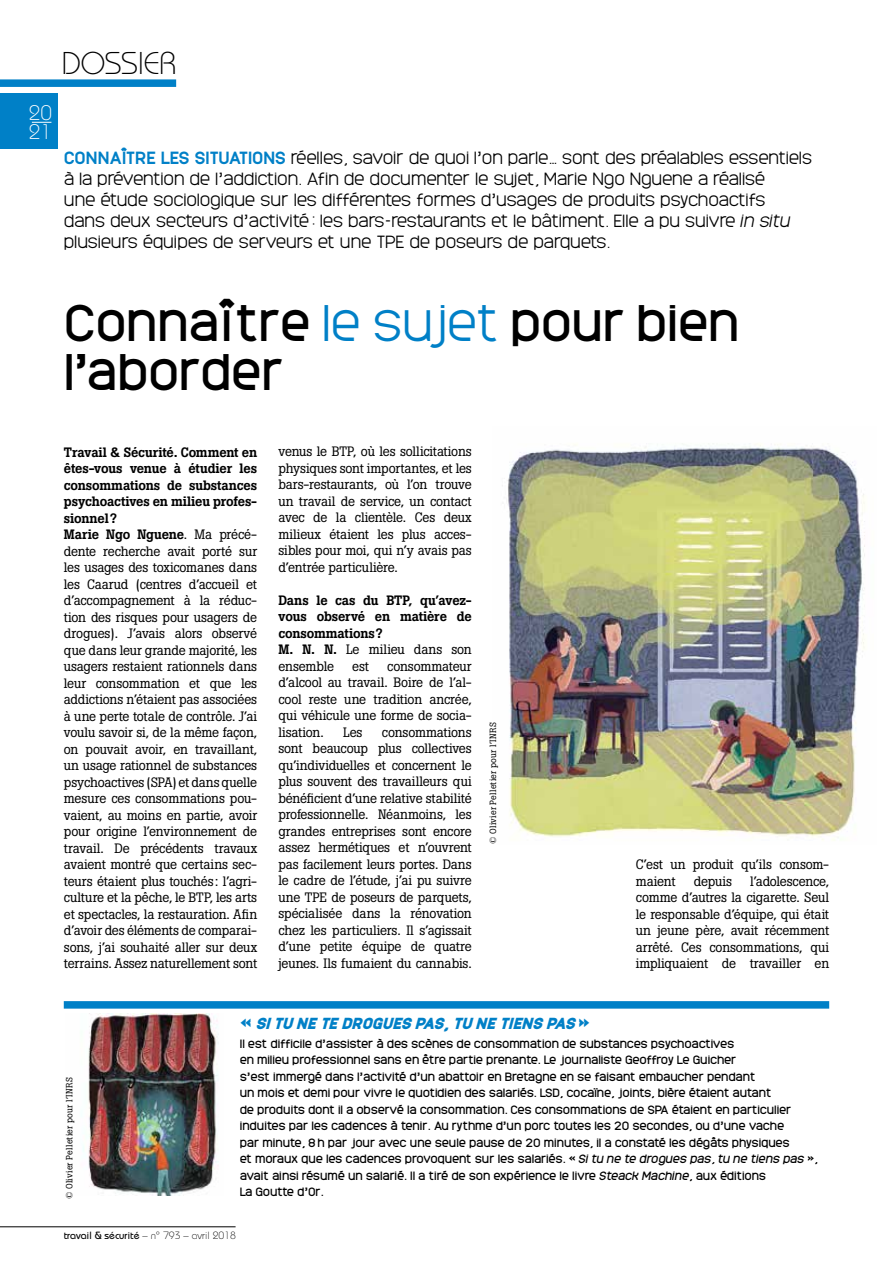
<style>
.page{position:relative;width:893px;height:1263px;background:#fff}
.page>*{position:absolute;margin:0;border:0;box-sizing:border-box;transform-origin:0 0}
.t1{font:48px/49.5px "Monark";letter-spacing:-.015em;color:#000}
.t2{font:300 31.5px "Bauhaus";letter-spacing:-.025em;color:#000}
.t3{font:300 21px/19.5px "Bauhaus";color:#fff}
.t4{font:300 16.5px/21px "Monark";letter-spacing:-.025em;color:#000}
.t5{font:italic 900 15px "Monark";color:#0080c7}
.t6{font:13.5px/16.5px "Boton";letter-spacing:-.015em;color:#000;text-align:justify}
.t7{font:500 13.5px/16.5px "Boton";letter-spacing:-.015em;color:#000}
.t8{font:11.25px/16.5px "Monark";letter-spacing:-.025em;color:#000}
.t9{font:500 10.5px "Bauhaus";color:#000}
.t10{font:9px "Boton";letter-spacing:.02em;color:#000}
.s1{font-weight:700;color:#0080c7}
.s2{font-style:italic}
.s3{font-weight:300;color:#0080c7}
.s4{font-weight:500}
.s5{font-weight:400}
.s6{font-style:normal}
.s7{font-weight:300}
</style>
<div class="page">
<div style="left:0;top:79px;width:176px;height:8px;background:#0080c7"></div>
<hr style="left:0;top:1226px;width:236px;height:1px;background:#000">
<img style="left:83px;top:1014px;width:136px;height:182px">
<div style="left:0;top:93px;width:57px;height:56px;background:#0080c7"></div>
<svg style="left:32px;top:122px;width:19px;height:1px"></svg>
<div style="left:64px;top:1001px;width:765px;height:8px;background:#0080c7"></div>
<img style="left:502px;top:443px;width:363px;height:398px">
<h3 class="t3" style="left:29px;top:103px;width:25px">20<br>21</h3>
<h2 class="t2" style="left:62px;top:45px;width:116px">DOSSIER</h2>
<p class="t4" style="left:64px;top:146px;width:750px"><span class="s1">CONNAÎTRE LES SITUATIONS</span> réelles, savoir de quoi l’on parle… sont des préalables essentiels à la prévention de l’addiction. Afin de documenter le sujet, Marie Ngo Nguene a réalisé<br>une étude sociologique sur les différentes formes d’usages de produits psychoactifs<br>dans deux secteurs d’activité : les bars-restaurants et le bâtiment. Elle a pu suivre <span class="s2">IN SITU </span>plusieurs équipes de serveurs et une TPE de poseurs de parquets.</p>
<h1 class="t1" style="left:64px;top:296px;width:677px">Connaître <span class="s3">le sujet</span> pour bien l’aborder</h1>
<p class="t6" style="left:64px;top:444px;width:195px;text-align:left"><span class="s4">Travail &amp; Sécurité. Comment en êtes-vous venue à étudier les consommations de substances psychoactives en milieu profes&shy;sionnel?<br>Marie Ngo Nguene</span>. Ma précé&shy;dente recherche avait porté sur les usages des toxicomanes dans les Caarud (centres d’accueil et d’accompagnement à la réduc&shy;tion des risques pour usagers de drogues). J’avais alors observé que dans leur grande majorité, les usagers restaient rationnels dans leur consommation et que les addictions n’étaient pas associées à une perte totale de contrôle. J’ai voulu savoir si, de la même façon, on pouvait avoir, en travaillant, un usage rationnel de substances psychoactives (SPA) et dans quelle mesure ces consommations pou&shy;vaient, au moins en partie, avoir pour origine l’environnement de travail. De précédents travaux avaient montré que certains sec&shy;teurs étaient plus touchés: l’agri&shy;culture et la pêche, le BTP, les arts et spectacles, la restauration. Afin d’avoir des éléments de comparai&shy;sons, j’ai souhaité aller sur deux terrains. Assez naturellement sont</p>
<p class="t6" style="left:278px;top:443px;width:195px">venus le BTP, où les sollicitations physiques sont importantes, et les bars-restaurants, où l’on trouve un travail de service, un contact avec de la clientèle. Ces deux milieux étaient les plus acces&shy;sibles pour moi, qui n’y avais pas d’entrée particulière.</p>
<p class="t7" style="left:278px;top:592px;width:195px">Dans le cas du BTP, qu’avez&shy;vous observé en matière de consommations?<br>M. N. N. <span class="s5">Le milieu dans son ensemble</span></p>
<p class="t6" style="left:278px;top:658px;width:195px;text-indent:109px">consommateur d’alcool au travail. Boire de l’al&shy;cool reste une tradition ancrée, qui véhicule une forme de socia&shy;lisation.</p>
<p class="t6" style="left:352px;top:658px;width:18px">est</p>
<p class="t6" style="left:278px;top:724px;width:195px;text-indent:103px">consommations sont beaucoup plus collectives qu’individuelles et concernent le plus souvent des travailleurs qui bénéficient d’une relative stabilité professionnelle. Néanmoins, les grandes entreprises sont encore assez hermétiques et n’ouvrent pas facilement leurs portes. Dans le cadre de l’étude, j’ai pu suivre une TPE de poseurs de parquets, spécialisée dans la rénovation chez les particuliers. Il s’agissait d’une petite équipe de quatre jeunes. Ils fumaient du cannabis.</p>
<p class="t6" style="left:343px;top:724px;width:21px">Les</p>
<p class="t10" style="left:488px;top:844px;width:124px;rotate:-90deg">© Olivier Pelletier pour l’INRS</p>
<p class="t6" style="left:636px;top:856px;width:195px">C’est un produit qu’ils consom&shy;maient</p>
<p class="t6" style="left:636px;top:873px;width:195px;text-indent:114px">l’adolescence, comme d’autres la cigarette. Seul le responsable d’équipe, qui était un jeune père, avait récemment arrêté. Ces consommations, qui impliquaient de travailler en</p>
<p class="t6" style="left:694px;top:873px;width:40px">depuis</p>
<p class="t10" style="left:64px;top:1199px;width:124px;rotate:-90deg">© Olivier Pelletier pour l’INRS</p>
<p class="t5" style="left:240px;top:1013px;width:352px"><span class="s6">«</span> SITU NE TE DROGUES PAS,TU NE TIENS PAS <span class="s6">»</span></p>
<p class="t8" style="left:240px;top:1035px;width:580px">Il est difficile d’assister à des scènes de consommation de substances psychoactives<br>en milieu professionnel sans en être partie prenante. Le journaliste Geoffroy Le Guicher<br>s’est immergé dans l’activité d’un abattoir en Bretagne en se faisant embaucher pendant<br>un mois et demi pour vivre le quotidien des salariés. LSD, cocaïne, joints, bière étaient autant<br>de produits dont il a observé la consommation. Ces consommations de SPA étaient en particulier induites par les cadences à tenir. Au rythme d’un porc toutes les 20 secondes, ou d’une vache<br>par minute, 8 h par jour avec une seule pause de 20 minutes, il a constaté les dégâts physiques<br>et moraux que les cadences provoquent sur les salariés. « <span class="s2">Si tu ne te drogues pas, tu ne tiens pas</span> », avait ainsi résumé un salarié. Il a tiré de son expérience le livre <span class="s2">Steack Machine</span>, aux éditions<br>La Goutte d’Or.</p>
<p class="t9" style="left:64px;top:1229px;width:174px">travail &amp; sécurité <span class="s7">– n° 793 – avril 2018</span></p>
</div>
